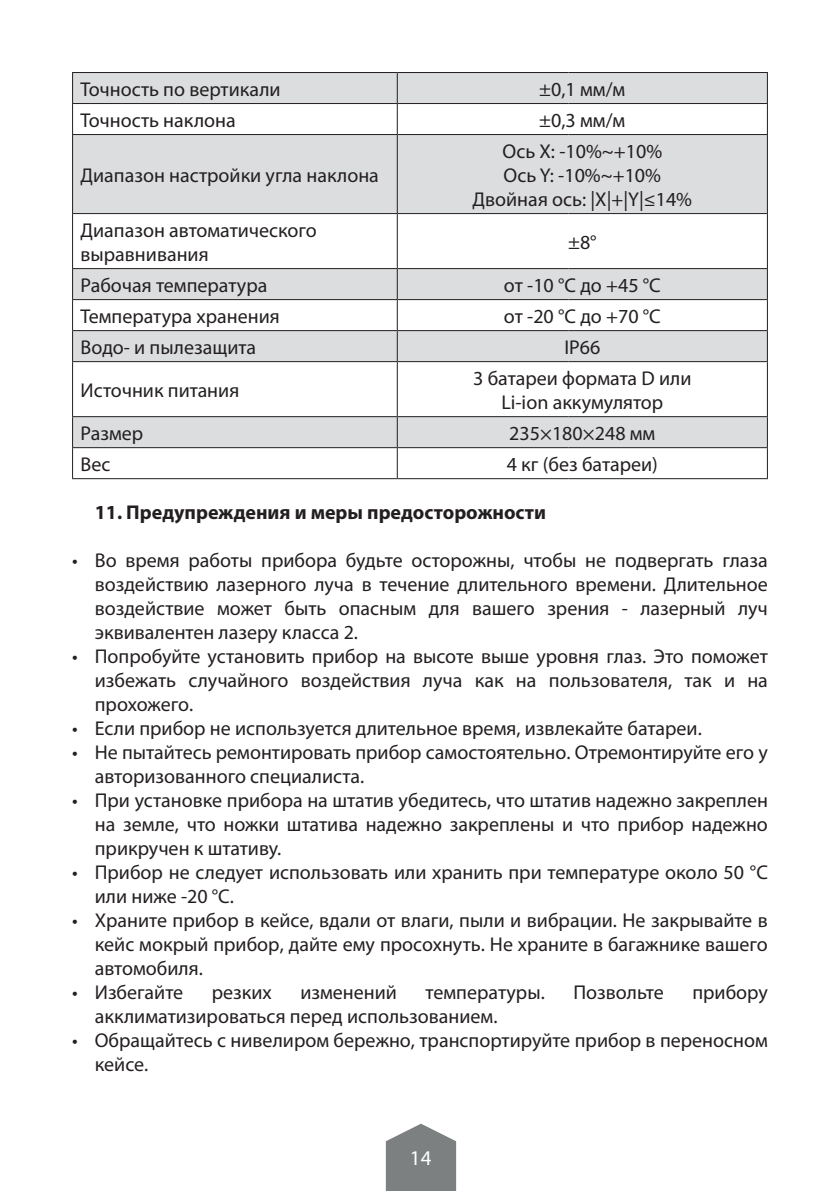
<style>
.page{position:relative;width:840px;height:1191px;background:#fff}
.page>*{position:absolute;margin:0;border:0;box-sizing:border-box;transform-origin:0 0}
.t1{font:21px "Myriad Pro";color:#fff}
.t2{font:20px/24px "Myriad Pro";color:#231f20}
.t3{font:700 20px "Myriad Pro";color:#231f20}
</style>
<div class="page">
<svg style="left:385px;top:1123px;width:71px;height:68px;background:#909293"></svg>
<svg style="left:73px;top:73px;width:693px;height:374px;fill:#dcdddf"></svg>
<hr style="left:72px;top:72px;width:325px;height:1px;background:#231f20">
<hr style="left:72px;top:73px;width:1px;height:30px;background:#231f20">
<hr style="left:397px;top:72px;width:171px;height:1px;background:#231f20">
<hr style="left:396px;top:73px;width:1px;height:30px;background:#231f20">
<hr style="left:568px;top:72px;width:199px;height:1px;background:#231f20">
<hr style="left:766px;top:73px;width:1px;height:30px;background:#231f20">
<hr style="left:72px;top:103px;width:325px;height:1px;background:#231f20">
<hr style="left:72px;top:104px;width:1px;height:30px;background:#231f20">
<hr style="left:397px;top:103px;width:171px;height:1px;background:#231f20">
<hr style="left:396px;top:104px;width:1px;height:30px;background:#231f20">
<hr style="left:568px;top:103px;width:199px;height:1px;background:#231f20">
<hr style="left:766px;top:104px;width:1px;height:30px;background:#231f20">
<hr style="left:72px;top:134px;width:325px;height:1px;background:#231f20">
<hr style="left:72px;top:135px;width:1px;height:78px;background:#231f20">
<hr style="left:397px;top:134px;width:171px;height:1px;background:#231f20">
<hr style="left:396px;top:135px;width:1px;height:78px;background:#231f20">
<hr style="left:568px;top:134px;width:199px;height:1px;background:#231f20">
<hr style="left:766px;top:135px;width:1px;height:78px;background:#231f20">
<hr style="left:72px;top:213px;width:325px;height:1px;background:#231f20">
<hr style="left:72px;top:214px;width:1px;height:54px;background:#231f20">
<hr style="left:397px;top:213px;width:171px;height:1px;background:#231f20">
<hr style="left:396px;top:214px;width:1px;height:54px;background:#231f20">
<hr style="left:568px;top:213px;width:199px;height:1px;background:#231f20">
<hr style="left:766px;top:214px;width:1px;height:54px;background:#231f20">
<hr style="left:72px;top:268px;width:325px;height:1px;background:#231f20">
<hr style="left:72px;top:269px;width:1px;height:30px;background:#231f20">
<hr style="left:397px;top:268px;width:171px;height:1px;background:#231f20">
<hr style="left:396px;top:269px;width:1px;height:30px;background:#231f20">
<hr style="left:568px;top:268px;width:199px;height:1px;background:#231f20">
<hr style="left:766px;top:269px;width:1px;height:30px;background:#231f20">
<hr style="left:72px;top:299px;width:325px;height:1px;background:#231f20">
<hr style="left:72px;top:300px;width:1px;height:30px;background:#231f20">
<hr style="left:397px;top:299px;width:171px;height:1px;background:#231f20">
<hr style="left:396px;top:300px;width:1px;height:30px;background:#231f20">
<hr style="left:568px;top:299px;width:199px;height:1px;background:#231f20">
<hr style="left:766px;top:300px;width:1px;height:30px;background:#231f20">
<hr style="left:72px;top:330px;width:325px;height:1px;background:#231f20">
<hr style="left:72px;top:331px;width:1px;height:30px;background:#231f20">
<hr style="left:397px;top:330px;width:171px;height:1px;background:#231f20">
<hr style="left:396px;top:331px;width:1px;height:30px;background:#231f20">
<hr style="left:568px;top:330px;width:199px;height:1px;background:#231f20">
<hr style="left:766px;top:331px;width:1px;height:30px;background:#231f20">
<hr style="left:72px;top:361px;width:325px;height:1px;background:#231f20">
<hr style="left:72px;top:362px;width:1px;height:54px;background:#231f20">
<hr style="left:397px;top:361px;width:171px;height:1px;background:#231f20">
<hr style="left:396px;top:362px;width:1px;height:54px;background:#231f20">
<hr style="left:568px;top:361px;width:199px;height:1px;background:#231f20">
<hr style="left:766px;top:362px;width:1px;height:54px;background:#231f20">
<hr style="left:72px;top:416px;width:325px;height:1px;background:#231f20">
<hr style="left:72px;top:417px;width:1px;height:30px;background:#231f20">
<hr style="left:397px;top:416px;width:171px;height:1px;background:#231f20">
<hr style="left:396px;top:417px;width:1px;height:30px;background:#231f20">
<hr style="left:568px;top:416px;width:199px;height:1px;background:#231f20">
<hr style="left:766px;top:417px;width:1px;height:30px;background:#231f20">
<hr style="left:72px;top:447px;width:325px;height:1px;background:#231f20">
<hr style="left:72px;top:448px;width:1px;height:30px;background:#231f20">
<hr style="left:397px;top:447px;width:171px;height:1px;background:#231f20">
<hr style="left:396px;top:448px;width:1px;height:30px;background:#231f20">
<hr style="left:568px;top:447px;width:199px;height:1px;background:#231f20">
<hr style="left:766px;top:448px;width:1px;height:30px;background:#231f20">
<hr style="left:72px;top:478px;width:325px;height:1px;background:#231f20">
<hr style="left:397px;top:478px;width:171px;height:1px;background:#231f20">
<hr style="left:568px;top:478px;width:199px;height:1px;background:#231f20">
<p class="t2" style="left:80px;top:76px;width:201px">Точность по вертикали</p>
<p class="t2" style="left:539px;top:76px;width:88px">±0,1 мм/м</p>
<p class="t2" style="left:80px;top:107px;width:156px">Точность наклона</p>
<p class="t2" style="left:539px;top:107px;width:88px">±0,3 мм/м</p>
<p class="t2" style="left:80px;top:162px;width:300px">Диапазон настройки угла наклона</p>
<p class="t2" style="left:472px;top:138px;width:221px;text-align:center">Ось X: -10%~+10%<br>Ось Y: -10%~+10%<br>Двойная ось: |X|+|Y|≤14%</p>
<p class="t2" style="left:81px;top:217px;width:237px">Диапазон автоматического выравнивания</p>
<p class="t2" style="left:567px;top:229px;width:30px">±8°</p>
<p class="t2" style="left:81px;top:272px;width:188px">Рабочая температура</p>
<p class="t2" style="left:503px;top:272px;width:158px">от -10 °С до +45 °С</p>
<p class="t2" style="left:81px;top:303px;width:201px">Температура хранения</p>
<p class="t2" style="left:503px;top:303px;width:158px">от -20 °С до +70 °С</p>
<p class="t2" style="left:81px;top:334px;width:177px">Водо- и пылезащита</p>
<p class="t2" style="left:564px;top:334px;width:37px">IP66</p>
<p class="t2" style="left:81px;top:377px;width:160px">Источник питания</p>
<p class="t2" style="left:473px;top:365px;width:220px;text-align:center">3 батареи формата D или<br>Li-ion аккумулятор</p>
<p class="t2" style="left:81px;top:420px;width:64px">Размер</p>
<p class="t2" style="left:509px;top:420px;width:147px">235×180×248 мм</p>
<p class="t2" style="left:81px;top:451px;width:31px">Вес</p>
<p class="t2" style="left:506px;top:451px;width:152px">4 кг (без батареи)</p>
<p class="t3" style="left:95px;top:499px;width:452px">11. Предупреждения и меры предосторожности</p>
<p class="t2" style="left:95px;top:548px;width:674px;text-align:justify;text-indent:-23px">• Во время работы прибора будьте осторожны, чтобы не подвергать глаза воздействию лазерного луча в течение длительного времени. Длительное воздействие может быть опасным для вашего зрения - лазерный луч эквивалентен лазеру класса 2.</p>
<p class="t2" style="left:95px;top:644px;width:674px;text-align:justify;text-indent:-23px">• Попробуйте установить прибор на высоте выше уровня глаз. Это поможет избежать случайного воздействия луча как на пользователя, так и на прохожего.</p>
<p class="t2" style="left:72px;top:716px;width:631px">• Если прибор не используется длительное время, извлекайте батареи.</p>
<p class="t2" style="left:95px;top:740px;width:674px;text-indent:-23px">• Не пытайтесь ремонтировать прибор самостоятельно. Отремонтируйте его у авторизованного специалиста.</p>
<p class="t2" style="left:95px;top:788px;width:674px;text-align:justify;text-indent:-23px">• При установке прибора на штатив убедитесь, что штатив надежно закреплен на земле, что ножки штатива надежно закреплены и что прибор надежно прикручен к штативу.</p>
<p class="t2" style="left:95px;top:860px;width:674px;text-indent:-23px">• Прибор не следует использовать или хранить при температуре около 50 °С или ниже -20 °C.</p>
<p class="t2" style="left:95px;top:908px;width:674px;text-align:justify;text-indent:-23px">• Храните прибор в кейсе, вдали от влаги, пыли и вибрации. Не закрывайте в кейс мокрый прибор, дайте ему просохнуть. Не храните в багажнике вашего автомобиля.</p>
<p class="t2" style="left:72px;top:980px;width:112px">• Избегайте</p>
<p class="t2" style="left:212px;top:980px;width:61px">резких</p>
<p class="t2" style="left:300px;top:980px;width:98px">изменений</p>
<p class="t2" style="left:425px;top:980px;width:121px">температуры.</p>
<p class="t2" style="left:573px;top:980px;width:92px">Позвольте</p>
<p class="t2" style="left:692px;top:980px;width:77px">прибору</p>
<p class="t2" style="left:95px;top:1004px;width:404px">акклиматизироваться перед использованием.</p>
<p class="t2" style="left:95px;top:1028px;width:674px;text-indent:-23px">• Обращайтесь с нивелиром бережно, транспортируйте прибор в переносном кейсе.</p>
<p class="t1" style="left:409px;top:1145px;width:23px">14</p>
</div>
